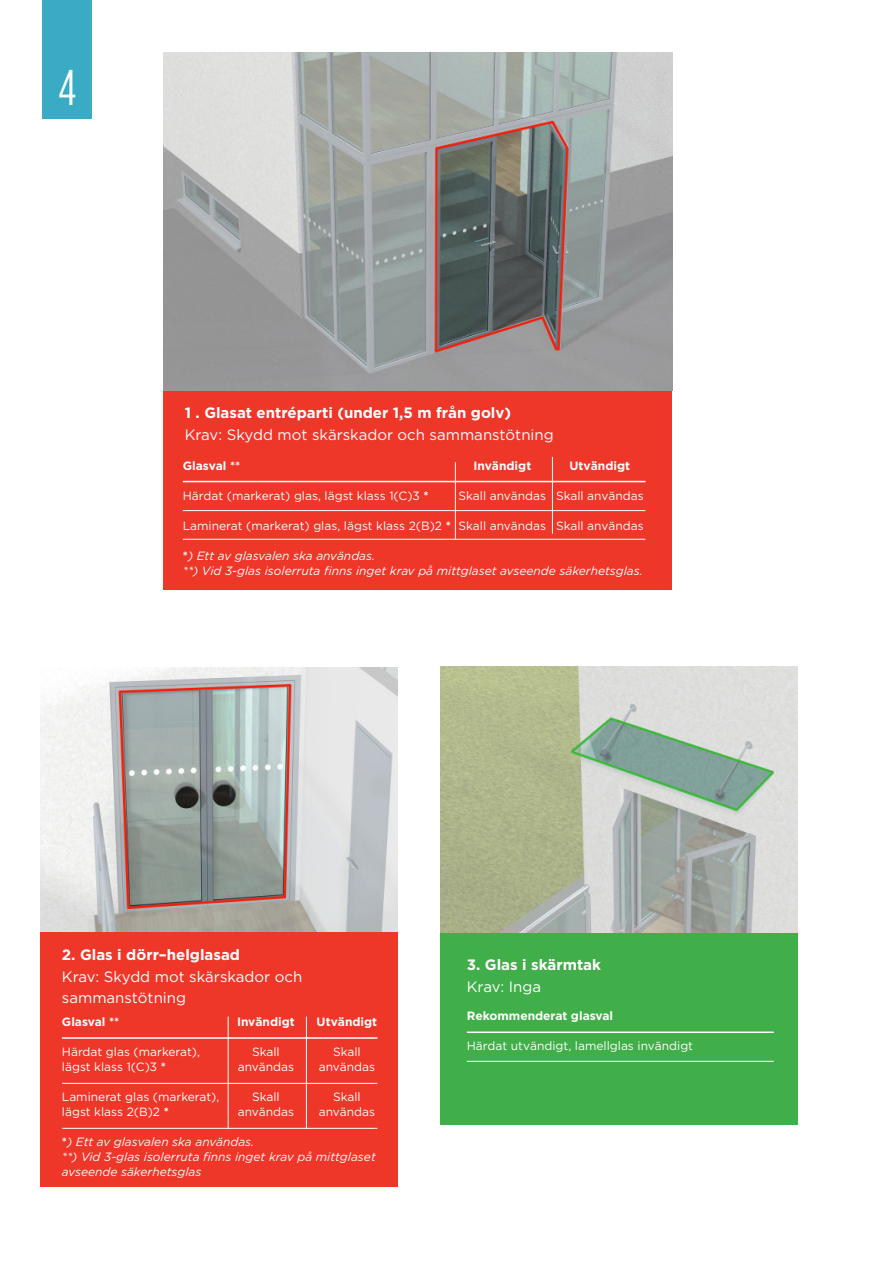
<style>
.page{position:relative;width:893px;height:1263px;background:#fff}
.page>*{position:absolute;margin:0;border:0;box-sizing:border-box;transform-origin:0 0}
.t1{font:49.95px "Gotham Cond";color:#fff}
.t2{font:15px/21px "Gotham";color:#fff}
.t3{font:700 15px "Gotham";color:#fff}
.t4{font:12px "Gotham";color:#fff}
.t5{font:italic 12px "Gotham";color:#fff}
.t6{font:700 12px "Gotham";color:#fff}
.s1{font-weight:700}
.s2{font-weight:700;font-style:normal}
</style>
<div class="page">
<div style="left:163px;top:390px;width:509px;height:200px;background:#ee3629"></div>
<div style="left:441px;top:925px;width:357px;height:200px;background:#40ae49"></div>
<div style="left:43px;top:0;width:49px;height:119px;background:#39abc4"></div>
<img style="left:163px;top:52px;width:509px;height:338px">
<img style="left:41px;top:668px;width:357px;height:264px">
<hr style="left:183px;top:481px;width:462px;height:1px;background:#fff">
<hr style="left:183px;top:510px;width:462px;height:1px;background:#fff">
<hr style="left:183px;top:539px;width:462px;height:1px;background:#fff">
<hr style="left:455px;top:462px;width:1px;height:77px;background:#fff">
<hr style="left:552px;top:457px;width:1px;height:77px;background:#fff">
<img style="left:441px;top:666px;width:357px;height:266px">
<hr style="left:467px;top:1031px;width:307px;height:2px;background:#fff">
<hr style="left:467px;top:1061px;width:307px;height:1px;background:#fff">
<div style="left:41px;top:932px;width:357px;height:254px;background:#ee3629"></div>
<hr style="left:62px;top:1037px;width:315px;height:2px;background:#fff">
<hr style="left:62px;top:1083px;width:315px;height:1px;background:#fff">
<hr style="left:62px;top:1128px;width:315px;height:1px;background:#fff">
<hr style="left:306px;top:1016px;width:1px;height:113px;background:#fff">
<hr style="left:228px;top:1016px;width:1px;height:113px;background:#fff">
<h1 class="t1" style="left:58px;top:61px;width:19px">4</h1>
<p class="t3" style="left:185px;top:404px;width:328px">1 . Glasat entréparti (under 1,5 m från golv)</p>
<p class="t2" style="left:185px;top:424px;width:370px">Krav: Skydd mot skärskador och sammanstötning</p>
<p class="t6" style="left:183px;top:458px;width:59px">Glasval **</p>
<p class="t6" style="left:473px;top:458px;width:59px">Invändigt</p>
<p class="t6" style="left:570px;top:458px;width:62px">Utvändigt</p>
<p class="t4" style="left:183px;top:489px;width:247px">Härdat (markerat) glas, lägst klass 1(C)3 <span class="s1">*</span></p>
<p class="t4" style="left:459px;top:489px;width:187px">Skall användas Skall användas</p>
<p class="t4" style="left:183px;top:519px;width:462px">Laminerat (markerat) glas, lägst klass 2(B)2 <span class="s1">*</span> Skall användas Skall användas</p>
<p class="t5" style="left:183px;top:549px;width:194px"><span class="s2">*</span>) Ett av glasvalen ska användas.</p>
<p class="t5" style="left:183px;top:564px;width:462px">**) Vid 3-glas isolerruta finns inget krav på mittglaset avseende säkerhetsglas.</p>
<p class="t3" style="left:62px;top:946px;width:180px">2. Glas i dörr–helglasad</p>
<p class="t2" style="left:62px;top:966px;width:242px">Krav: Skydd mot skärskador och sammanstötning</p>
<p class="t6" style="left:62px;top:1015px;width:59px">Glasval **</p>
<p class="t6" style="left:237px;top:1015px;width:59px">Invändigt</p>
<p class="t6" style="left:317px;top:1015px;width:62px">Utvändigt</p>
<p class="t4" style="left:62px;top:1045px;width:140px">Härdat glas (markerat),</p>
<p class="t4" style="left:252px;top:1045px;width:29px">Skall</p>
<p class="t4" style="left:333px;top:1045px;width:29px">Skall</p>
<p class="t4" style="left:62px;top:1060px;width:106px">lägst klass 1(C)3 <span class="s1">*</span></p>
<p class="t4" style="left:238px;top:1060px;width:58px">användas</p>
<p class="t4" style="left:319px;top:1060px;width:58px">användas</p>
<p class="t4" style="left:62px;top:1090px;width:159px">Laminerat glas (markerat),</p>
<p class="t4" style="left:252px;top:1090px;width:29px">Skall</p>
<p class="t4" style="left:333px;top:1090px;width:29px">Skall</p>
<p class="t4" style="left:62px;top:1105px;width:108px">lägst klass 2(B)2 <span class="s1">*</span></p>
<p class="t4" style="left:238px;top:1105px;width:58px">användas</p>
<p class="t4" style="left:319px;top:1105px;width:58px">användas</p>
<p class="t5" style="left:62px;top:1135px;width:194px"><span class="s2">*</span>) Ett av glasvalen ska användas.</p>
<p class="t5" style="left:62px;top:1150px;width:315px">**) Vid 3-glas isolerruta finns inget krav på mittglaset</p>
<p class="t5" style="left:62px;top:1165px;width:141px">avseende säkerhetsglas</p>
<p class="t3" style="left:467px;top:955px;width:136px">3. Glas i skärmtak</p>
<p class="t2" style="left:467px;top:976px;width:76px">Krav: Inga</p>
<p class="t6" style="left:467px;top:1009px;width:148px">Rekommenderat glasval</p>
<p class="t4" style="left:467px;top:1039px;width:228px">Härdat utvändigt, lamellglas invändigt</p>
</div>
